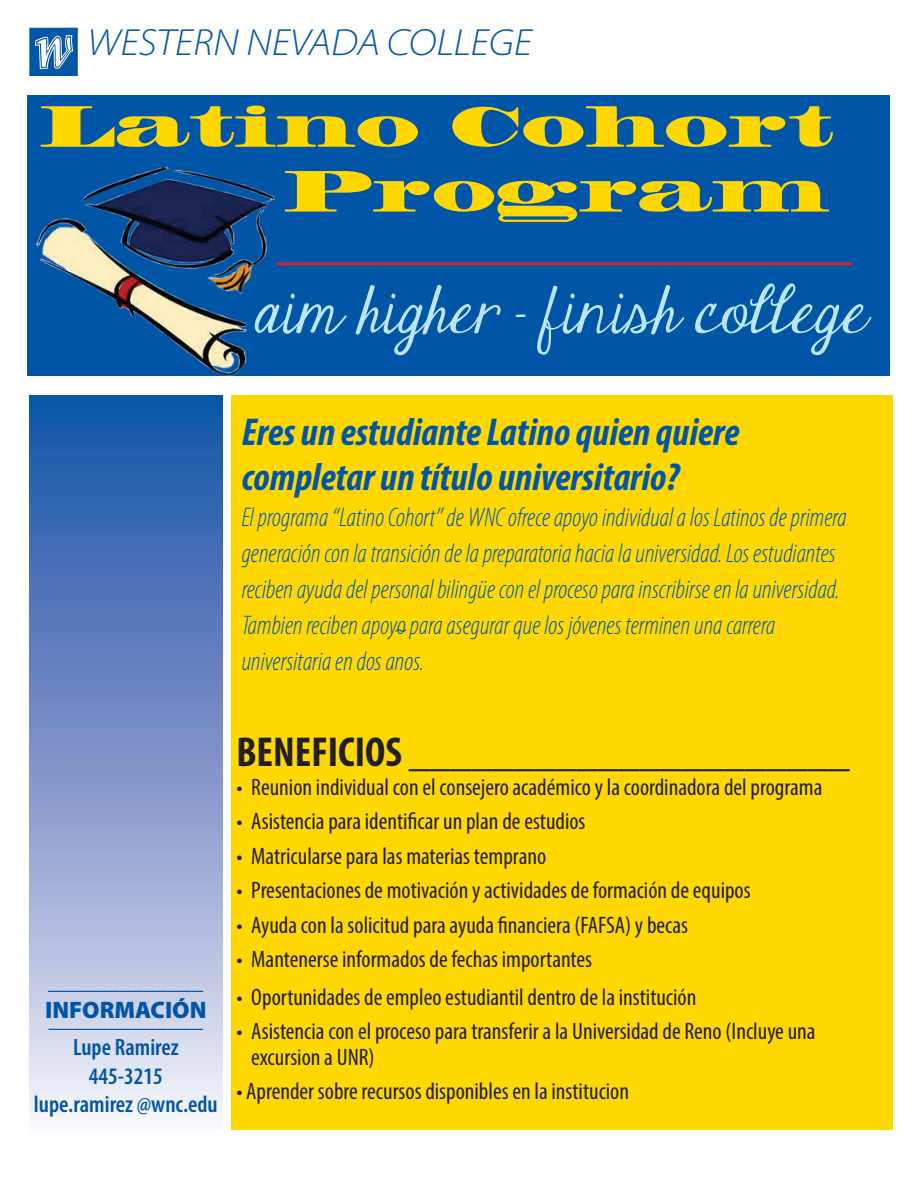
<style>
.page{position:relative;width:918px;height:1188px;background:#fff}
.page>*{position:absolute;margin:0;border:0;box-sizing:border-box;transform-origin:0 0}
.t1{font:54px "Janda Elegant Handwriting";color:#bce6fa}
.t2{font:54px/64.8px "Madrone Std";color:#ffd801;text-align:right}
.t3{font:600 condensed 42px "Myriad Pro";color:#231f20}
.t4{font:italic 700 condensed 39px/45px "Myriad Pro";color:#0155a7}
.t5{font:italic 300 semi-expanded 37.95px "Myriad Pro";color:#0155a7}
.t6{font:italic 300 condensed 27px/36px "Myriad Pro";color:#0155a7}
.t7{font:condensed 23.85px/25.5px "Myriad Pro";color:#231f20}
.t8{font:condensed 23.85px "Myriad Pro";color:#0155a7}
.t9{font:900 23.85px "Myriad Pro";color:#0155a7}
.t10{font:600 condensed 23.7px/28.5px "Myriad Pro";color:#0155a7;text-align:center}
.t11{font:condensed 23.7px "Myriad Pro";color:#0155a7}
.t12{font:22.5px "Minion Pro";color:#0155a7}
.s1{font-weight:700}
</style>
<div class="page">
<div style="left:231px;top:396px;width:661px;height:734px;background:#ffd801"></div>
<div style="left:27px;top:95px;width:862px;height:280px;background:#0155a7"></div>
<div style="left:29px;top:396px;width:194px;height:745px;background:linear-gradient(to bottom,#1049a3,#f8eff8)"></div>
<svg style="left:29px;top:27px;width:49px;height:49px;background:#4382be"></svg>
<hr style="left:277px;top:262px;width:575px;height:3px;background:#d1232a">
<img style="left:37px;top:167px;width:238px;height:209px">
<h3 class="t5" style="left:88px;top:23px;width:446px">WESTERN NEVADA COLLEGE</h3>
<h1 class="t2" style="left:40px;top:96px;width:795px">Latino Cohort<br>Program</h1>
<h1 class="t1" style="left:254px;top:272px;width:613px">aim higher - finish college</h1>
<h3 class="t4" style="left:242px;top:409px;width:499px">Eres un estudiante Latino quien quiere completar un título universitario?</h3>
<p class="t6" style="left:242px;top:500px;width:606px">El programa “Latino Cohort” de WNC ofrece apoyo individual a los Latinos de primera generación con la transición de la preparatoria hacia la universidad. Los estudiantes reciben ayuda del personal bilingüe con el proceso para inscribirse en la universidad.<br>Tambien reciben apoyo para asegurar que los jóvenes terminen una carrera universitaria en dos anos.</p>
<p class="t12" style="left:395px;top:614px;width:15px">~</p>
<p class="t8" style="left:48px;top:967px;width:157px">_____________</p>
<p class="t9" style="left:45px;top:994px;width:163px">INFORMACIÓN</p>
<p class="t11" style="left:49px;top:1004px;width:156px">_____________</p>
<p class="t10" style="left:34px;top:1033px;width:185px">Lupe Ramirez<br>445-3215<br>lupe.ramirez @wnc.edu</p>
<h2 class="t3" style="left:236px;top:729px;width:615px"><span class="s1">BENEFICIOS</span> _____________________</h2>
<p class="t7" style="left:236px;top:774px;width:588px">• Reunion individual con el consejero académico y la coordinadora del programa</p>
<p class="t7" style="left:236px;top:808px;width:351px">• Asistencia para identificar un plan de estudios</p>
<p class="t7" style="left:236px;top:843px;width:311px">• Matricularse para las materias temprano</p>
<p class="t7" style="left:236px;top:877px;width:516px">• Presentaciones de motivación y actividades de formación de equipos</p>
<p class="t7" style="left:236px;top:912px;width:453px">• Ayuda con la solicitud para ayuda financiera (FAFSA) y becas</p>
<p class="t7" style="left:236px;top:946px;width:357px">• Mantenerse informados de fechas importantes</p>
<p class="t7" style="left:236px;top:984px;width:462px">• Oportunidades de empleo estudiantil dentro de la institución</p>
<p class="t7" style="left:251px;top:1018px;width:566px;text-indent:-15px">• Asistencia con el proceso para transferir a la Universidad de Reno (Incluye una excursion a UNR)</p>
<p class="t7" style="left:236px;top:1078px;width:394px">• Aprender sobre recursos disponibles en la institucion</p>
</div>
